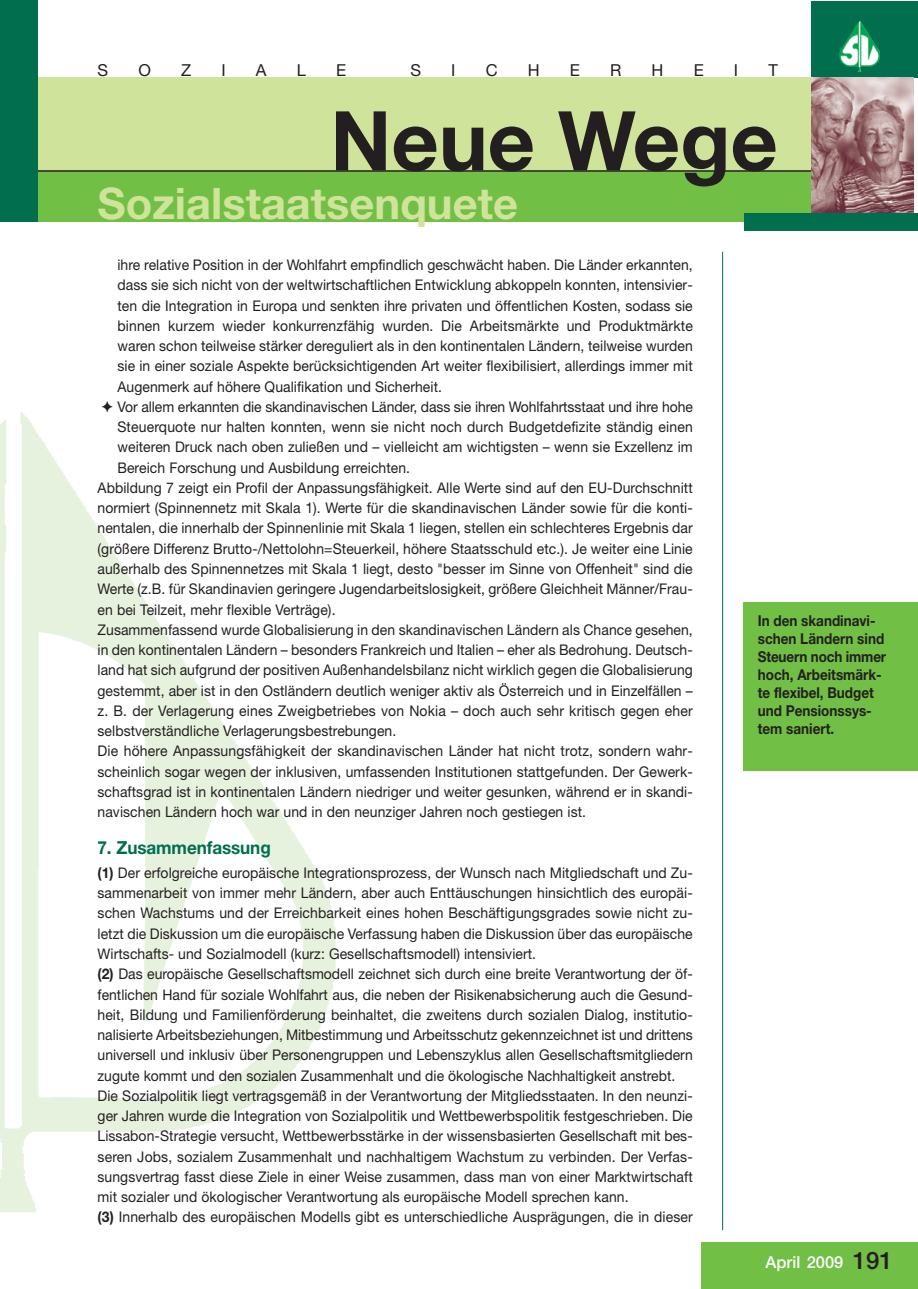
<style>
.page{position:relative;width:918px;height:1289px;background:#fff}
.page>*{position:absolute;margin:0;border:0;box-sizing:border-box;transform-origin:0 0}
.t1{font:700 82.5px "Helvetica Neue";color:#231f20}
.t2{font:700 43.5px "Helvetica Neue";color:#d0e39a}
.t3{font:700 18px "Helvetica Neue";letter-spacing:-.005em;color:#016f4e;scale:.95 1}
.t4{font:16.5px "Helvetica Neue";color:#231f20}
.t5{font:500 16.5px "Helvetica Neue";color:#fff}
.t6{font:700 15px/18px "Helvetica Neue";color:#231f20;scale:.9 1}
.t7{font:14.7px/20.2px "Helvetica Neue";letter-spacing:.005em;color:#231f20;scale:.95 1}
.s1{font-family:"Monotype Sorts"}
.s2{font-weight:700}
.s3{font-size:24px;color:#231f20}
</style>
<div class="page">
<img style="left:0;top:412px;width:336px;height:801px">
<div style="left:13px;top:171px;width:807px;height:51px;background:#71bf44"></div>
<div style="left:13px;top:77px;width:807px;height:94px;background:#d0e39a"></div>
<div style="left:701px;top:1242px;width:217px;height:46px;background:#71bf44"></div>
<hr style="left:722px;top:252px;width:1px;height:978px;background:#016f4e">
<hr style="left:0;top:170px;width:820px;height:2px;background:#231f20">
<div style="left:0;top:1px;width:17px;height:221px;background:#016f4e"></div>
<div style="left:8px;top:1px;width:30px;height:221px;background:#016f4e"></div>
<svg style="left:812px;top:1px;width:106px;height:76px;background:#177e5d"></svg>
<svg style="left:860px;top:21px;width:8px;height:12px"></svg>
<img style="left:812px;top:77px;width:102px;height:136px">
<div style="left:744px;top:213px;width:174px;height:17px;background:#016f4e"></div>
<div style="left:743px;top:602px;width:175px;height:169px;background:#71bf44"></div>
<p class="t4" style="left:98px;top:65px;width:12px">S</p>
<p class="t4" style="left:138px;top:65px;width:14px">O</p>
<p class="t4" style="left:181px;top:65px;width:12px">Z</p>
<p class="t4" style="left:221px;top:65px;width:6px">I</p>
<p class="t4" style="left:256px;top:65px;width:12px">A</p>
<p class="t4" style="left:297px;top:65px;width:11px">L</p>
<p class="t4" style="left:336px;top:65px;width:12px">E</p>
<p class="t4" style="left:410px;top:65px;width:12px">S</p>
<p class="t4" style="left:451px;top:65px;width:6px">I</p>
<p class="t4" style="left:486px;top:65px;width:13px">C</p>
<p class="t4" style="left:528px;top:65px;width:13px">H</p>
<p class="t4" style="left:570px;top:65px;width:12px">E</p>
<p class="t4" style="left:610px;top:65px;width:13px">R</p>
<p class="t4" style="left:652px;top:65px;width:13px">H</p>
<p class="t4" style="left:694px;top:65px;width:12px">E</p>
<p class="t4" style="left:734px;top:65px;width:6px">I</p>
<p class="t4" style="left:768px;top:65px;width:11px">T</p>
<h1 class="t1" style="left:330px;top:111px;width:449px">Neue Wege</h1>
<h2 class="t2" style="left:98px;top:188px;width:422px">Sozialstaatsenquete</h2>
<p class="t7" style="left:117px;top:256px;width:607px">ihre relative Position in der Wohlfahrt empfindlich geschwächt haben. Die Länder erkannten,</p>
<p class="t7" style="left:117px;top:276px;width:607px">dass sie sich nicht von der weltwirtschaftlichen Entwicklung abkoppeln konnten, intensivier-</p>
<p class="t7" style="left:117px;top:297px;width:607px">ten die Integration in Europa und senkten ihre privaten und öffentlichen Kosten, sodass sie</p>
<p class="t7" style="left:117px;top:317px;width:607px">binnen kurzem wieder konkurrenzfähig wurden. Die Arbeitsmärkte und Produktmärkte</p>
<p class="t7" style="left:117px;top:337px;width:607px">waren schon teilweise stärker dereguliert als in den kontinentalen Ländern, teilweise wurden</p>
<p class="t7" style="left:117px;top:357px;width:607px">sie in einer soziale Aspekte berücksichtigenden Art weiter flexibilisiert, allerdings immer mit</p>
<p class="t7" style="left:117px;top:378px;width:343px">Augenmerk auf höhere Qualifikation und Sicherheit.</p>
<p class="t7" style="left:102px;top:398px;width:624px"><span class="s1">✦</span> Vor allem erkannten die skandinavischen Länder, dass sie ihren Wohlfahrtsstaat und ihre hohe</p>
<p class="t7" style="left:117px;top:418px;width:607px">Steuerquote nur halten konnten, wenn sie nicht noch durch Budgetdefizite ständig einen</p>
<p class="t7" style="left:117px;top:438px;width:607px">weiteren Druck nach oben zuließen und – vielleicht am wichtigsten – wenn sie Exzellenz im</p>
<p class="t7" style="left:117px;top:459px;width:310px">Bereich Forschung und Ausbildung erreichten.</p>
<p class="t7" style="left:98px;top:479px;width:628px">Abbildung 7 zeigt ein Profil der Anpassungsfähigkeit. Alle Werte sind auf den EU-Durchschnitt</p>
<p class="t7" style="left:98px;top:499px;width:628px">normiert (Spinnennetz mit Skala 1). Werte für die skandinavischen Länder sowie für die konti-</p>
<p class="t7" style="left:98px;top:519px;width:628px">nentalen, die innerhalb der Spinnenlinie mit Skala 1 liegen, stellen ein schlechteres Ergebnis dar</p>
<p class="t7" style="left:98px;top:540px;width:628px">(größere Differenz Brutto-/Nettolohn=Steuerkeil, höhere Staatsschuld etc.). Je weiter eine Linie</p>
<p class="t7" style="left:98px;top:560px;width:628px">außerhalb des Spinnennetzes mit Skala 1 liegt, desto "besser im Sinne von Offenheit" sind die</p>
<p class="t7" style="left:98px;top:580px;width:628px">Werte (z.B. für Skandinavien geringere Jugendarbeitslosigkeit, größere Gleichheit Männer/Frau-</p>
<p class="t7" style="left:98px;top:600px;width:252px">en bei Teilzeit, mehr flexible Verträge).</p>
<p class="t7" style="left:98px;top:621px;width:628px">Zusammenfassend wurde Globalisierung in den skandinavischen Ländern als Chance gesehen,</p>
<p class="t7" style="left:98px;top:641px;width:628px">in den kontinentalen Ländern – besonders Frankreich und Italien – eher als Bedrohung. Deutsch-</p>
<p class="t7" style="left:98px;top:661px;width:628px">land hat sich aufgrund der positiven Außenhandelsbilanz nicht wirklich gegen die Globalisierung</p>
<p class="t7" style="left:98px;top:681px;width:628px">gestemmt, aber ist in den Ostländern deutlich weniger aktiv als Österreich und in Einzelfällen –</p>
<p class="t7" style="left:98px;top:702px;width:628px">z. B. der Verlagerung eines Zweigbetriebes von Nokia – doch auch sehr kritisch gegen eher</p>
<p class="t7" style="left:98px;top:722px;width:316px">selbstverständliche Verlagerungsbestrebungen.</p>
<p class="t7" style="left:98px;top:742px;width:628px">Die höhere Anpassungsfähigkeit der skandinavischen Länder hat nicht trotz, sondern wahr-</p>
<p class="t7" style="left:98px;top:762px;width:628px">scheinlich sogar wegen der inklusiven, umfassenden Institutionen stattgefunden. Der Gewerk-</p>
<p class="t7" style="left:98px;top:783px;width:628px">schaftsgrad ist in kontinentalen Ländern niedriger und weiter gesunken, während er in skandi-</p>
<p class="t7" style="left:98px;top:803px;width:516px">navischen Ländern hoch war und in den neunziger Jahren noch gestiegen ist.</p>
<p class="t3" style="left:98px;top:841px;width:184px">7. Zusammenfassung</p>
<p class="t7" style="left:98px;top:864px;width:628px"><span class="s2">(1)</span> Der erfolgreiche europäische Integrationsprozess, der Wunsch nach Mitgliedschaft und Zu&shy;sammenarbeit von immer mehr Ländern, aber auch Enttäuschungen hinsichtlich des europäi&shy;schen Wachstums und der Erreichbarkeit eines hohen Beschäftigungsgrades sowie nicht zu&shy;letzt die Diskussion um die europäische Verfassung haben die Diskussion über das europäische Wirtschafts- und Sozialmodell (kurz: Gesellschaftsmodell) intensiviert.<br><span class="s2">(2)</span> Das europäische Gesellschaftsmodell zeichnet sich durch eine breite Verantwortung der öf&shy;fentlichen Hand für soziale Wohlfahrt aus, die neben der Risikenabsicherung auch die Gesund&shy;heit, Bildung und Familienförderung beinhaltet, die zweitens durch sozialen Dialog, institutio&shy;nalisierte Arbeitsbeziehungen, Mitbestimmung und Arbeitsschutz gekennzeichnet ist und drittens universell und inklusiv über Personengruppen und Lebenszyklus allen Gesellschaftsmitgliedern zugute kommt und den sozialen Zusammenhalt und die ökologische Nachhaltigkeit anstrebt.<br>Die Sozialpolitik liegt vertragsgemäß in der Verantwortung der Mitgliedsstaaten. In den neunzi&shy;ger Jahren wurde die Integration von Sozialpolitik und Wettbewerbspolitik festgeschrieben. Die Lissabon-Strategie versucht, Wettbewerbsstärke in der wissensbasierten Gesellschaft mit bes&shy;seren Jobs, sozialem Zusammenhalt und nachhaltigem Wachstum zu verbinden. Der Verfas&shy;sungsvertrag fasst diese Ziele in einer Weise zusammen, dass man von einer Marktwirtschaft mit sozialer und ökologischer Verantwortung als europäische Modell sprechen kann.<br><span class="s2">(3)</span> Innerhalb des europäischen Modells gibt es unterschiedliche Ausprägungen, die in dieser</p>
<p class="t6" style="left:758px;top:613px;width:144px">In den skandinavi&shy;schen Ländern sind<br>Steuern noch immer hoch, Arbeitsmärk&shy;te flexibel, Budget und Pensionssys&shy;tem saniert.</p>
<p class="t5" style="left:766px;top:1256px;width:129px">April 2009 <span class="s3">191</span></p>
</div>
